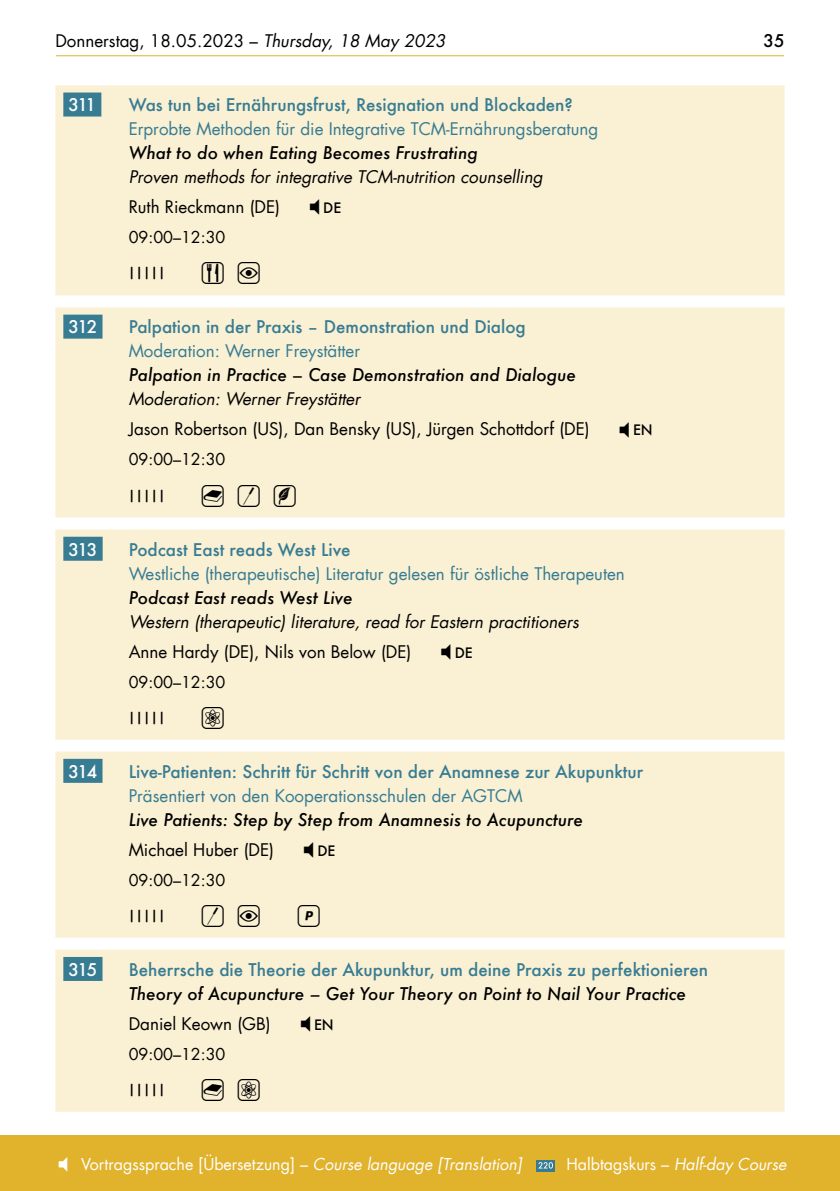
<style>
.page{position:relative;width:840px;height:1191px;background:#fff}
.page>*{position:absolute;margin:0;border:0;box-sizing:border-box;transform-origin:0 0}
.t1{font:36px "tcmkongress next";color:#000}
.t2{font:24px "tcmkongress next";color:#000}
.t3{font:500 17px "Futura";color:#377c93}
.t4{font:italic 500 17px "Futura";color:#000}
.t5{font:17px "Futura LT";color:#377c93}
.t6{font:17px "Futura LT";color:#000}
.t7{font:italic 17px "Futura LT";color:#000}
.t8{font:500 17px "Futura";letter-spacing:-.09em;color:#fff}
.t9{font:500 17px "Futura";color:#000}
.t10{font:16px "Futura LT";color:#fff}
.t11{font:16px "Futura LT";color:#000}
.t12{font:italic 16px "Futura LT";color:#fff}
.t13{font:500 14px "Futura";color:#000}
.s1{font-style:italic}
.s2{font-family:"tcmkongress next";font-weight:400;font-size:17px}
.s3{font-family:"Futura";font-weight:500}
.s4{font-family:"tcmkongress next"}
.s5{font-style:normal}
</style>
<div class="page">
<hr style="left:56px;top:55px;width:727px;height:1px;background:#e1b22b">
<div style="left:0;top:1135px;width:839px;height:56px;background:#e1b22b"></div>
<svg style="left:536px;top:1160px;width:18px;height:11px"></svg>
<svg style="left:538px;top:1162px;width:14px;height:6px"></svg>
<div style="left:55px;top:85px;width:729px;height:210px;background:#faf0d3"></div>
<div style="left:63px;top:92px;width:38px;height:24px;background:#377c93"></div>
<div style="left:55px;top:307px;width:729px;height:210px;background:#faf0d3"></div>
<div style="left:63px;top:315px;width:39px;height:24px;background:#377c93"></div>
<div style="left:55px;top:529px;width:729px;height:210px;background:#faf0d3"></div>
<div style="left:63px;top:537px;width:40px;height:24px;background:#377c93"></div>
<div style="left:55px;top:751px;width:729px;height:186px;background:#faf0d3"></div>
<div style="left:63px;top:759px;width:39px;height:24px;background:#377c93"></div>
<div style="left:55px;top:949px;width:729px;height:162px;background:#faf0d3"></div>
<div style="left:63px;top:957px;width:39px;height:24px;background:#377c93"></div>
<p class="t6" style="left:55px;top:30px;width:391px">Donnerstag, 18.05.2023 – <span class="s1">Thursday, 18 May 2023</span></p>
<p class="t8" style="left:69px;top:93px;width:29px">311</p>
<p class="t3" style="left:129px;top:93px;width:445px">Was tun bei Ernährungsfrust, Resignation und Blockaden?</p>
<p class="t5" style="left:129px;top:118px;width:471px">Erprobte Methoden für die Integrative TCM-Ernährungsberatung</p>
<p class="t4" style="left:129px;top:141px;width:350px">What to do when Eating Becomes Frustrating</p>
<p class="t7" style="left:129px;top:166px;width:415px">Proven methods for integrative TCM-nutrition counselling</p>
<p class="t6" style="left:129px;top:196px;width:153px">Ruth Rieckmann (DE)</p>
<p class="t13" style="left:306px;top:198px;width:37px"><span class="s2">I</span>DE</p>
<p class="t11" style="left:129px;top:227px;width:98px">09:00–12:30</p>
<h1 class="t1" style="left:129px;top:255px;width:37px">A</h1>
<h2 class="t2" style="left:201px;top:261px;width:62px">M L</h2>
<p class="t8" style="left:69px;top:315px;width:30px">312</p>
<p class="t3" style="left:129px;top:315px;width:398px">Palpation in der Praxis – Demonstration und Dialog</p>
<p class="t5" style="left:129px;top:340px;width:233px">Moderation: Werner Freystätter</p>
<p class="t4" style="left:129px;top:363px;width:448px">Palpation in Practice – Case Demonstration and Dialogue</p>
<p class="t7" style="left:129px;top:388px;width:233px">Moderation: Werner Freystätter</p>
<p class="t6" style="left:129px;top:418px;width:462px">Jason Robertson (US), Dan Bensky (US), Jürgen Schottdorf (DE)</p>
<p class="t13" style="left:615px;top:421px;width:38px"><span class="s2">I</span>EN</p>
<p class="t11" style="left:129px;top:449px;width:98px">09:00–12:30</p>
<h1 class="t1" style="left:129px;top:477px;width:37px">A</h1>
<h2 class="t2" style="left:201px;top:483px;width:97px">K J N</h2>
<p class="t8" style="left:69px;top:537px;width:30px">313</p>
<p class="t3" style="left:129px;top:537px;width:223px">Podcast East reads West Live</p>
<p class="t5" style="left:129px;top:562px;width:497px">Westliche (therapeutische) Literatur gelesen für östliche Therapeuten</p>
<p class="t4" style="left:129px;top:585px;width:225px">Podcast East reads West Live</p>
<p class="t7" style="left:129px;top:610px;width:451px">Western (therapeutic) literature, read for Eastern practitioners</p>
<p class="t6" style="left:129px;top:640px;width:284px">Anne Hardy (DE), Nils von Below (DE)</p>
<p class="t13" style="left:437px;top:643px;width:37px"><span class="s2">I</span>DE</p>
<p class="t11" style="left:129px;top:671px;width:98px">09:00–12:30</p>
<h1 class="t1" style="left:129px;top:699px;width:37px">A</h1>
<h2 class="t2" style="left:201px;top:705px;width:25px">P</h2>
<p class="t8" style="left:69px;top:759px;width:30px">314</p>
<p class="t3" style="left:129px;top:759px;width:515px">Live-Patienten: Schritt für Schritt von der Anamnese zur Akupunktur</p>
<p class="t5" style="left:129px;top:784px;width:395px">Präsentiert von den Kooperationsschulen der AGTCM</p>
<p class="t4" style="left:129px;top:807px;width:455px">Live Patients: Step by Step from Anamnesis to Acupuncture</p>
<p class="t6" style="left:129px;top:838px;width:147px">Michael Huber (DE)</p>
<p class="t13" style="left:300px;top:841px;width:37px"><span class="s2">I</span>DE</p>
<p class="t11" style="left:129px;top:869px;width:98px">09:00–12:30</p>
<h1 class="t1" style="left:129px;top:897px;width:37px">A</h1>
<h2 class="t2" style="left:201px;top:903px;width:62px">J L</h2>
<h2 class="t2" style="left:297px;top:903px;width:25px">H</h2>
<p class="t8" style="left:69px;top:957px;width:30px">315</p>
<p class="t3" style="left:129px;top:957px;width:580px">Beherrsche die Theorie der Akupunktur, um deine Praxis zu perfektionieren</p>
<p class="t4" style="left:129px;top:981px;width:558px">Theory of Acupuncture – Get Your Theory on Point to Nail Your Practice</p>
<p class="t6" style="left:129px;top:1012px;width:143px">Daniel Keown (GB)</p>
<p class="t13" style="left:297px;top:1015px;width:38px"><span class="s2">I</span>EN</p>
<p class="t11" style="left:129px;top:1043px;width:98px">09:00–12:30</p>
<h1 class="t1" style="left:129px;top:1071px;width:37px">A</h1>
<h2 class="t2" style="left:201px;top:1077px;width:62px">K P</h2>
<p class="t9" style="left:763px;top:29px;width:22px">35</p>
<p class="t10" style="left:81px;top:1154px;width:413px">Vortragssprache [Übersetzung] – <span class="s3">www.tcm-kongress.de/en</span></p>
<p class="t10" style="left:55px;top:1152px;width:252px"><span class="s4">I</span>Furthe information and registration:</p>
<p class="t12" style="left:313px;top:1154px;width:210px">Course language [Translation]</p>
<p class="t12" style="left:566px;top:1154px;width:221px"><span class="s5">Halbtagskurs –</span> Half-day Course</p>
</div>
